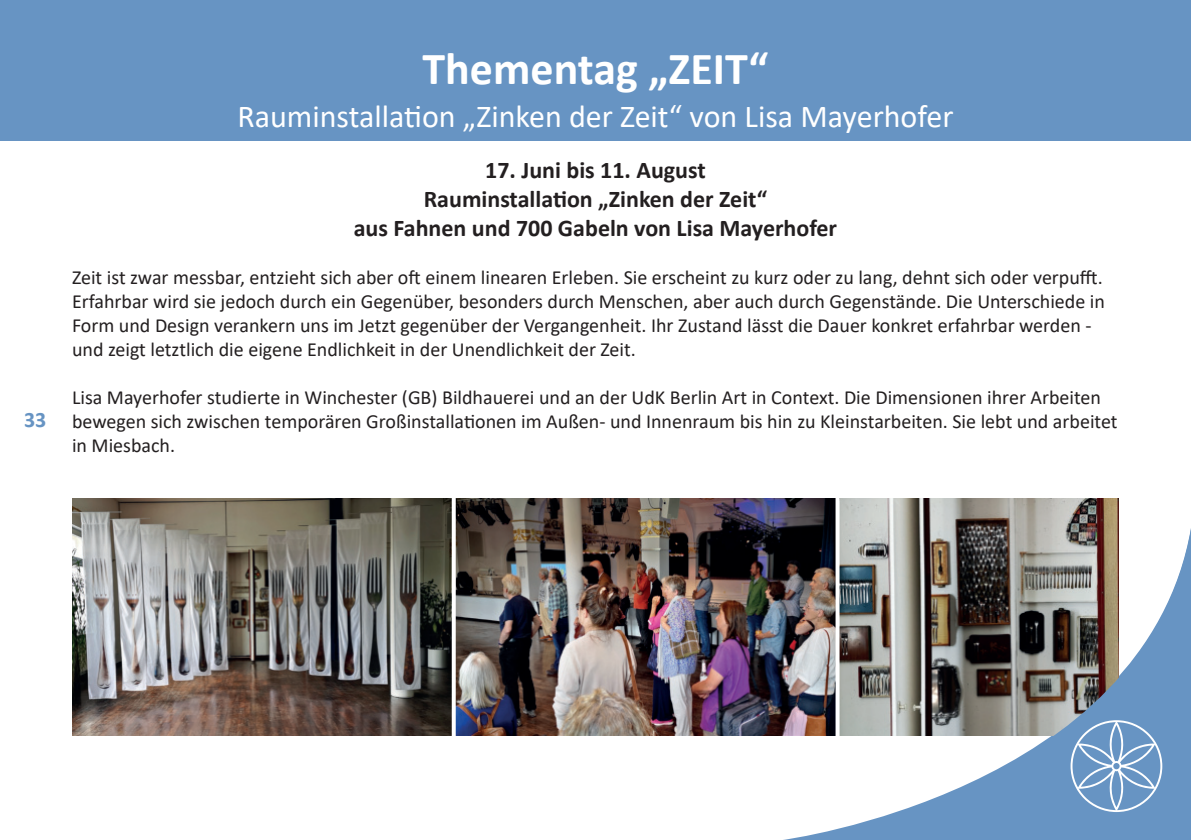
<style>
.page{position:relative;width:1191px;height:840px;background:#fff}
.page>*{position:absolute;margin:0;border:0;box-sizing:border-box;transform-origin:0 0}
.t1{font:700 46px "Calibri";color:#fff}
.t2{font:32px "Calibri";color:#fff}
.t3{font:700 24px/28.8px "Calibri";color:#231f20;text-align:center}
.t4{font:700 22px "Calibri";color:#6794c3}
.t5{font:20px/24px "Calibri";color:#231f20}
</style>
<div class="page">
<div style="left:0;top:0;width:1191px;height:141px;background:#6794c3"></div>
<img style="left:72px;top:498px;width:380px;height:236px">
<img style="left:456px;top:498px;width:663px;height:236px">
<svg style="left:455px;top:498px;width:1px;height:238px"></svg>
<svg style="left:835px;top:498px;width:4px;height:31px"></svg>
<img style="left:782px;top:529px;width:409px;height:310px">
<svg style="left:1070px;top:718px;width:92px;height:93px;background:#81a6cd"></svg>
<p class="t4" style="left:24px;top:410px;width:24px">33</p>
<h1 class="t1" style="left:422px;top:36px;width:347px">Thementag „ZEIT“</h1>
<h2 class="t2" style="left:237px;top:94px;width:717px">Rauminstallation „Zinken der Zeit“ von Lisa Mayerhofer</h2>
<p class="t3" style="left:354px;top:157px;width:485px">17. Juni bis 11. August<br>Rauminstallation „Zinken der Zeit“<br>aus Fahnen und 700 Gabeln von Lisa Mayerhofer</p>
<p class="t5" style="left:72px;top:265px;width:1034px">Zeit ist zwar messbar, entzieht sich aber oft einem linearen Erleben. Sie erscheint zu kurz oder zu lang, dehnt sich oder verpufft.<br>Erfahrbar wird sie jedoch durch ein Gegenüber, besonders durch Menschen, aber auch durch Gegenstände. Die Unterschiede in Form und Design verankern uns im Jetzt gegenüber der Vergangenheit. Ihr Zustand lässt die Dauer konkret erfahrbar werden - und zeigt letztlich die eigene Endlichkeit in der Unendlichkeit der Zeit.</p>
<p class="t5" style="left:72px;top:385px;width:1047px">Lisa Mayerhofer studierte in Winchester (GB) Bildhauerei und an der UdK Berlin Art in Context. Die Dimensionen ihrer Arbeiten bewegen sich zwischen temporären Großinstallationen im Außen- und Innenraum bis hin zu Kleinstarbeiten. Sie lebt und arbeitet in Miesbach.</p>
</div>
